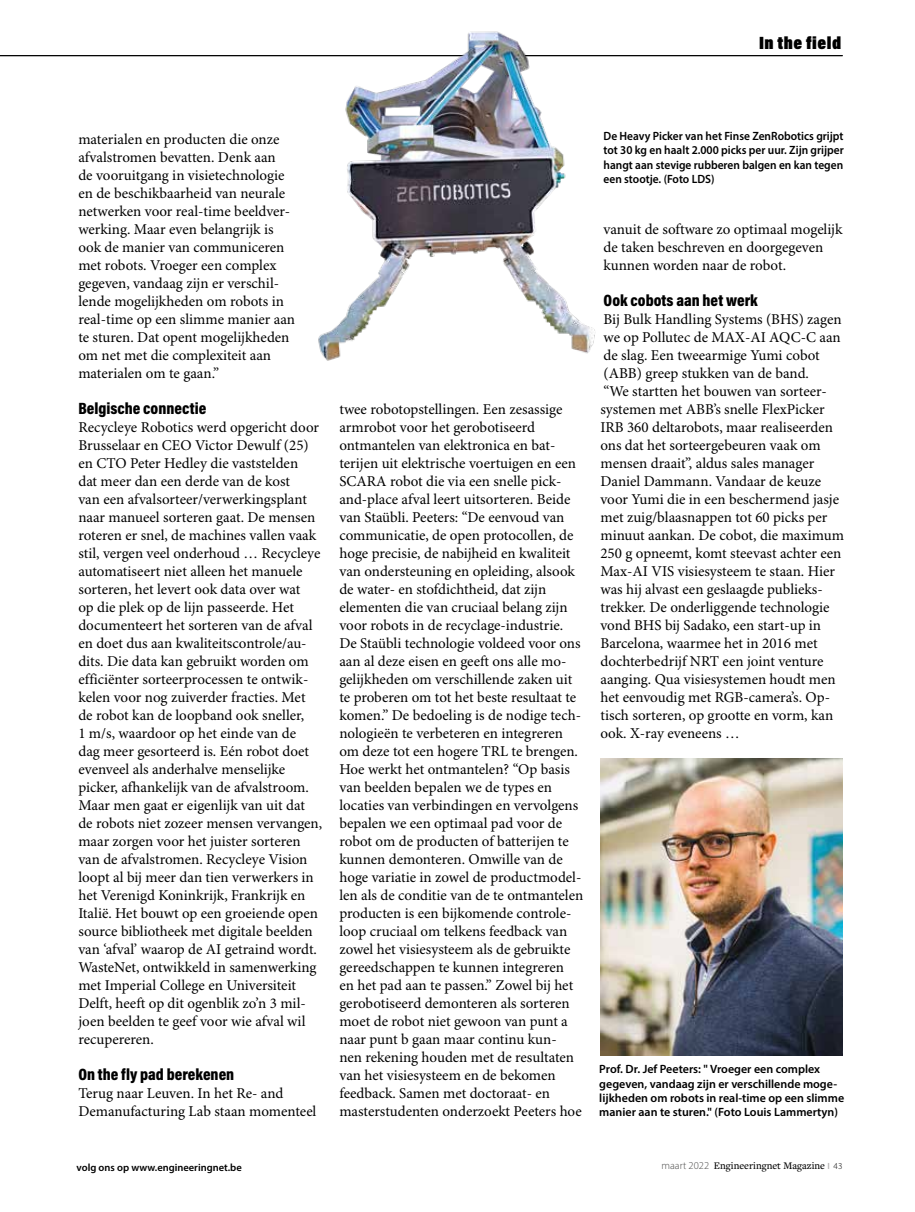
<style>
.page{position:relative;width:915px;height:1212px;background:#fff}
.page>*{position:absolute;margin:0;border:0;box-sizing:border-box;transform-origin:0 0}
.t1{font:900 18px "Acumin Pro Cond";letter-spacing:.03em;color:#000}
.t2{font:900 16.5px "Acumin Pro Cond";color:#000}
.t3{font:15px/18px "Minion Pro";color:#000}
.t4{font:600 12px/14.4px "Myriad Pro";color:#000}
.t5{font:600 12px/14.4px "Myriad Pro";color:#000;text-align:justify;scale:.95 1}
.t6{font:500 10.5px "Freight Text Pro";color:#000}
.t7{font:600 10.5px "Myriad Pro";color:#000}
.s1{font-family:"Myriad Pro";font-weight:300;color:#4a4a49}
.s2{font-family:"Myriad Pro";font-weight:600;font-size:9px;color:#b3b2b2}
.s3{font-family:"Myriad Pro";font-weight:300;font-size:9px}
</style>
<div class="page">
<hr style="left:0;top:55px;width:842px;height:1px;background:#000">
<img style="left:600px;top:758px;width:242px;height:298px">
<img style="left:312px;top:31px;width:287px;height:330px">
<p class="t1" style="left:758px;top:31px;width:84px">In the field</p>
<p class="t3" style="left:78px;top:131px;width:218px">materialen en producten die onze afvalstromen bevatten. Denk aan<br>de vooruitgang in visietechnologie en de beschikbaarheid van neurale netwerken voor real-time beeldver&shy;werking. Maar even belangrijk is ook de manier van communiceren met robots. Vroeger een complex gegeven, vandaag zijn er verschil&shy;lende mogelijkheden om robots in real-time op een slimme manier aan te sturen. Dat opent mogelijkheden om net met die complexiteit aan materialen om te gaan.”</p>
<p class="t2" style="left:78px;top:398px;width:129px">Belgische connectie</p>
<p class="t3" style="left:78px;top:419px;width:245px">Recycleye Robotics werd opgericht door Brusselaar en CEO Victor Dewulf (25) en CTO Peter Hedley die vaststelden<br>dat meer dan een derde van de kost<br>van een afvalsorteer/verwerkingsplant naar manueel sorteren gaat. De mensen roteren er snel, de machines vallen vaak stil, vergen veel onderhoud … Recycleye automatiseert niet alleen het manuele sorteren, het levert ook data over wat<br>op die plek op de lijn passeerde. Het documenteert het sorteren van de afval en doet dus aan kwaliteitscontrole/au&shy;dits. Die data kan gebruikt worden om efficiënter sorteerprocessen te ontwik&shy;kelen voor nog zuiverder fracties. Met de robot kan de loopband ook sneller,<br>1 m/s, waardoor op het einde van de<br>dag meer gesorteerd is. Eén robot doet evenveel als anderhalve menselijke picker, afhankelijk van de afvalstroom.<br>Maar men gaat er eigenlijk van uit dat de robots niet zozeer mensen vervangen, maar zorgen voor het juister sorteren van de afvalstromen. Recycleye Vision loopt al bij meer dan tien verwerkers in het Verenigd Koninkrijk, Frankrijk en Italië. Het bouwt op een groeiende open source bibliotheek met digitale beelden van ‘afval’ waarop de AI getraind wordt.<br>WasteNet, ontwikkeld in samenwerking met Imperial College en Universiteit Delft, heeft op dit ogenblik zo’n 3 mil&shy;joen beelden te geef voor wie afval wil recupereren.</p>
<p class="t2" style="left:78px;top:1064px;width:157px">On the fly pad berekenen</p>
<p class="t3" style="left:78px;top:1085px;width:239px">Terug naar Leuven. In het Re- and<br>Demanufacturing Lab staan momenteel</p>
<p class="t3" style="left:339px;top:401px;width:245px">twee robotopstellingen. Een zesassige armrobot voor het gerobotiseerd ontmantelen van elektronica en bat&shy;terijen uit elektrische voertuigen en een SCARA robot die via een snelle pick&shy;and-place afval leert uitsorteren. Beide van Staübli. Peeters: “De eenvoud van communicatie, de open protocollen, de hoge precisie, de nabijheid en kwaliteit van ondersteuning en opleiding, alsook de water- en stofdichtheid, dat zijn elementen die van cruciaal belang zijn voor robots in de recyclage-industrie.<br>De Staübli technologie voldeed voor ons aan al deze eisen en geeft ons alle mo&shy;gelijkheden om verschillende zaken uit te proberen om tot het beste resultaat te komen.” De bedoeling is de nodige tech&shy;nologieën te verbeteren en integreren om deze tot een hogere TRL te brengen.<br>Hoe werkt het ontmantelen? “Op basis van beelden bepalen we de types en locaties van verbindingen en vervolgens bepalen we een optimaal pad voor de robot om de producten of batterijen te kunnen demonteren. Omwille van de hoge variatie in zowel de productmodel&shy;len als de conditie van de te ontmantelen producten is een bijkomende controle&shy;loop cruciaal om telkens feedback van zowel het visiesysteem als de gebruikte gereedschappen te kunnen integreren<br>en het pad aan te passen.” Zowel bij het gerobotiseerd demonteren als sorteren moet de robot niet gewoon van punt a naar punt b gaan maar continu kun-<br>nen rekening houden met de resultaten van het visiesysteem en de bekomen feedback. Samen met doctoraat- en masterstudenten onderzoekt Peeters hoe</p>
<p class="t5" style="left:603px;top:128px;width:254px">De Heavy Picker van het Finse ZenRobotics grijpt tot 30 kg en haalt 2.000 picks per uur. Zijn grijper hangt aan stevige rubberen balgen en kan tegen een stootje. (Foto LDS)</p>
<p class="t3" style="left:603px;top:221px;width:240px">vanuit de software zo optimaal mogelijk de taken beschreven en doorgegeven kunnen worden naar de robot.</p>
<p class="t2" style="left:603px;top:290px;width:156px">Ook cobots aan het werk</p>
<p class="t3" style="left:600px;top:311px;width:245px">Bij Bulk Handling Systems (BHS) zagen we op Pollutec de MAX-AI AQC-C aan de slag. Een tweearmige Yumi cobot (ABB) greep stukken van de band.<br>“We startten het bouwen van sorteer&shy;systemen met ABB’s snelle FlexPicker IRB 360 deltarobots, maar realiseerden ons dat het sorteergebeuren vaak om mensen draait”, aldus sales manager Daniel Dammann. Vandaar de keuze voor Yumi die in een beschermend jasje met zuig/blaasnappen tot 60 picks per minuut aankan. De cobot, die maximum 250 g opneemt, komt steevast achter een Max-AI VIS visiesysteem te staan. Hier was hij alvast een geslaagde publieks&shy;trekker. De onderliggende technologie vond BHS bij Sadako, een start-up in Barcelona, waarmee het in 2016 met dochterbedrijf NRT een joint venture aanging. Qua visiesystemen houdt men het eenvoudig met RGB-camera’s. Op&shy;tisch sorteren, op grootte en vorm, kan ook. X-ray eveneens …</p>
<p class="t4" style="left:599px;top:1062px;width:246px">Prof. Dr. Jef Peeters: " Vroeger een complex gegeven, vandaag zijn er verschillende moge&shy;lijkheden om robots in real-time op een slimme manier aan te sturen." (Foto Louis Lammertyn)</p>
<p class="t7" style="left:77px;top:1161px;width:167px">volg ons op www.engineeringnet.be</p>
<p class="t6" style="left:661px;top:1158px;width:182px"><span class="s1">maart 2022</span> Engineeringnet Magazine <span class="s2">I</span> <span class="s3">43</span></p>
</div>
